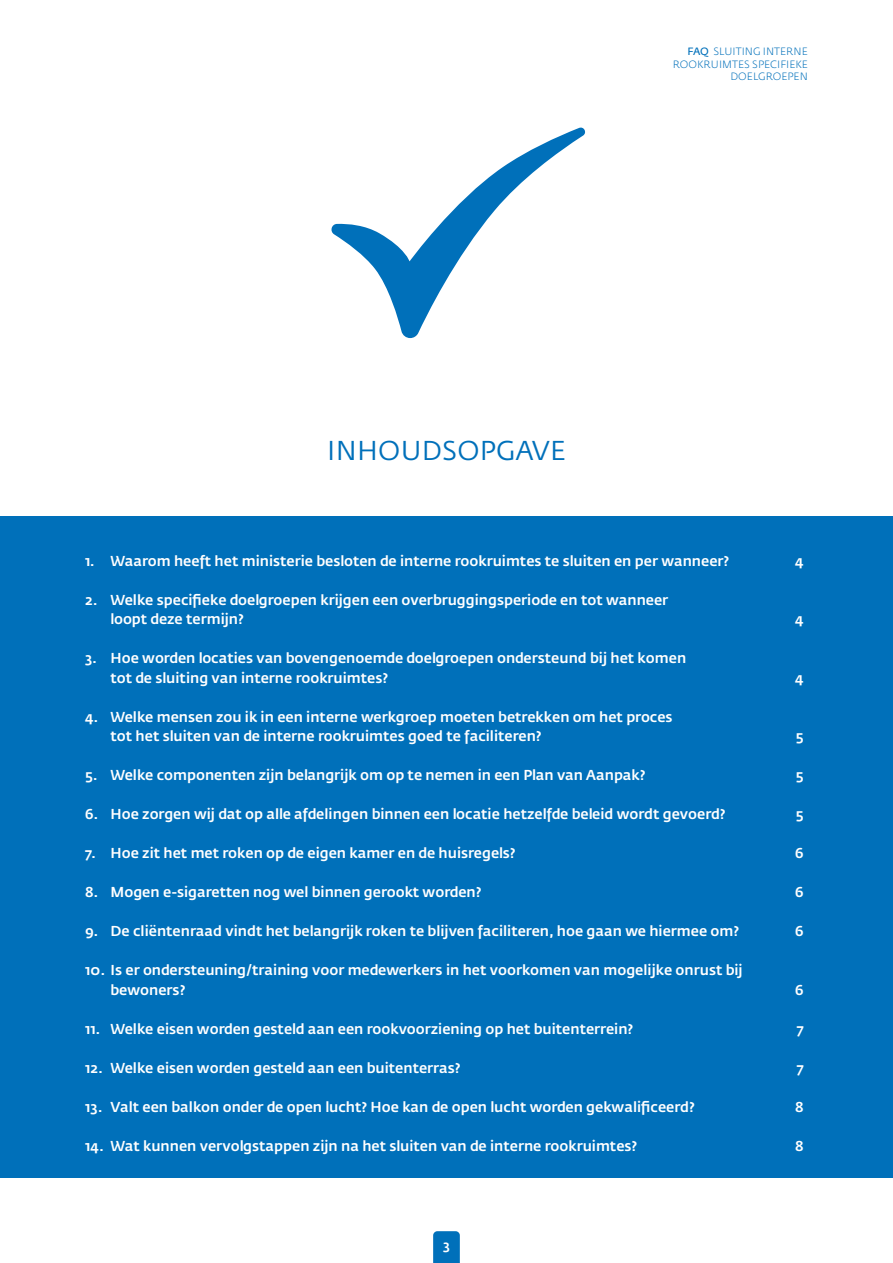
<style>
.page{position:relative;width:893px;height:1263px;background:#fff}
.page>*{position:absolute;margin:0;border:0;box-sizing:border-box;transform-origin:0 0}
.t1{font:27px "Fedra Sans Pro";letter-spacing:.01em;color:#0070ba}
.t2{font:500 14.25px/19.5px "Fedra Sans Pro";color:#fff}
.t3{font:500 13.5px "Fedra Sans Pro";color:#fff}
.t4{font:300 10.5px/12.6px "Fedra Sans Pro";letter-spacing:.01em;color:#0070ba;text-align:right}
.s1{font-weight:400}
</style>
<div class="page">
<svg style="left:433px;top:1231px;width:27px;height:32px"></svg>
<div style="left:0;top:517px;width:893px;height:661px;background:#0070ba"></div>
<svg style="left:331px;top:127px;width:254px;height:211px"></svg>
<p class="t4" style="left:673px;top:45px;width:137px"><span class="s1">FAQ</span> SLUITING INTERNE<br>ROOKRUIMTES SPECIFIEKE<br>DOELGROEPEN</p>
<h1 class="t1" style="left:327px;top:434px;width:240px">INHOUDSOPGAVE</h1>
<p class="t2" style="left:85px;top:552px;width:646px">1. Waarom heeft het ministerie besloten de interne rookruimtes te sluiten en per wanneer?</p>
<p class="t2" style="left:795px;top:552px;width:10px">4</p>
<p class="t2" style="left:111px;top:590px;width:559px;text-indent:-26px">2. Welke specifieke doelgroepen krijgen een overbruggingsperiode en tot wanneer loopt deze termijn?</p>
<p class="t2" style="left:795px;top:610px;width:10px">4</p>
<p class="t2" style="left:111px;top:649px;width:577px;text-indent:-26px">3. Hoe worden locaties van bovengenoemde doelgroepen ondersteund bij het komen tot de sluiting van interne rookruimtes?</p>
<p class="t2" style="left:111px;top:708px;width:564px;text-indent:-26px">4. Welke mensen zou ik in een interne werkgroep moeten betrekken om het proces tot het sluiten van de interne rookruimtes goed te faciliteren?</p>
<p class="t2" style="left:795px;top:669px;width:10px">4</p>
<p class="t2" style="left:796px;top:727px;width:9px">5</p>
<p class="t2" style="left:85px;top:766px;width:562px">5. Welke componenten zijn belangrijk om op te nemen in een Plan van Aanpak?</p>
<p class="t2" style="left:796px;top:766px;width:9px">5</p>
<p class="t2" style="left:85px;top:805px;width:642px">6. Hoe zorgen wij dat op alle afdelingen binnen een locatie hetzelfde beleid wordt gevoerd?</p>
<p class="t2" style="left:796px;top:805px;width:9px">5</p>
<p class="t2" style="left:85px;top:844px;width:432px">7. Hoe zit het met roken op de eigen kamer en de huisregels?</p>
<p class="t2" style="left:795px;top:844px;width:10px">6</p>
<p class="t2" style="left:85px;top:883px;width:398px">8. Mogen e-sigaretten nog wel binnen gerookt worden?</p>
<p class="t2" style="left:795px;top:883px;width:10px">6</p>
<p class="t2" style="left:85px;top:922px;width:656px">9. De cliëntenraad vindt het belangrijk roken te blijven faciliteren, hoe gaan we hiermee om?</p>
<p class="t2" style="left:795px;top:922px;width:10px">6</p>
<p class="t2" style="left:111px;top:961px;width:634px;text-indent:-26px">10. Is er ondersteuning/training voor medewerkers in het voorkomen van mogelijke onrust bij bewoners?</p>
<p class="t2" style="left:795px;top:981px;width:10px">6</p>
<p class="t2" style="left:85px;top:1020px;width:550px">11. Welke eisen worden gesteld aan een rookvoorziening op het buitenterrein?</p>
<p class="t2" style="left:797px;top:1020px;width:8px">7</p>
<p class="t2" style="left:85px;top:1059px;width:377px">12. Welke eisen worden gesteld aan een buitenterras?</p>
<p class="t2" style="left:797px;top:1059px;width:8px">7</p>
<p class="t2" style="left:85px;top:1097px;width:611px">13. Valt een balkon onder de open lucht? Hoe kan de open lucht worden gekwalificeerd?</p>
<p class="t2" style="left:795px;top:1097px;width:10px">8</p>
<p class="t2" style="left:85px;top:1137px;width:554px">14. Wat kunnen vervolgstappen zijn na het sluiten van de interne rookruimtes?</p>
<p class="t2" style="left:795px;top:1137px;width:10px">8</p>
<p class="t3" style="left:443px;top:1239px;width:8px">3</p>
</div>
